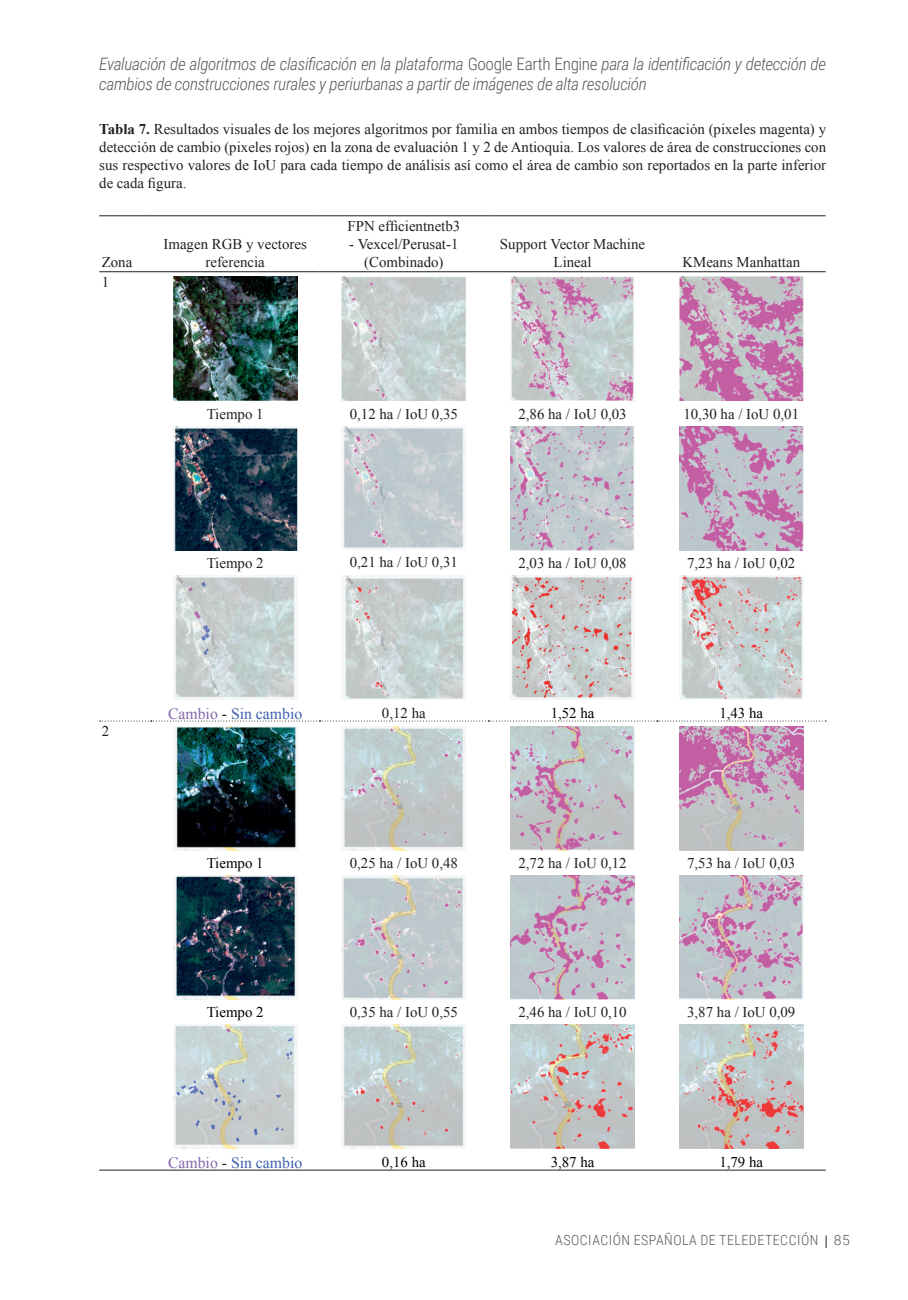
<style>
.page{position:relative;width:908px;height:1300px;background:#fff}
.page>*{position:absolute;margin:0;border:0;box-sizing:border-box;transform-origin:0 0}
.t1{font:italic 300 17.15px/20.7px "Roboto Condensed";letter-spacing:-.02em;color:#57585a}
.TD_10_TEXTO_TABLA{font:15.75px "Times New Roman";color:#3d60ac}
.TD_TIT_TABLA{font:14.88px/17.8px "Times New Roman";color:#231f20;text-align:justify}
.TD_10_TEXTO_TABLA-2{font:14.88px/17.8px "Times New Roman";color:#231f20;text-align:center}
.TD_10_TEXTO_TABLA-3{font:14.88px "Times New Roman";color:#000001}
.t2{font:300 14px "Roboto Condensed";letter-spacing:.035em;color:#57585a}
.t3{font:300 14px "Roboto";color:#57585a}
.s1{font-style:normal}
.s2{font-weight:700}
.s3{color:#8466aa}
.s4{color:#231f20}
</style>
<div class="page">
<svg style="left:826px;top:1235px;width:1px;height:13px"></svg>
<hr style="left:99px;top:215px;width:52px;height:1px;background:#231f20">
<hr style="left:151px;top:215px;width:168px;height:1px;background:#231f20">
<hr style="left:319px;top:215px;width:169px;height:1px;background:#231f20">
<hr style="left:488px;top:215px;width:169px;height:1px;background:#231f20">
<hr style="left:657px;top:215px;width:168px;height:1px;background:#231f20">
<hr style="left:99px;top:271px;width:52px;height:1px;background:#231f20">
<hr style="left:151px;top:271px;width:168px;height:1px;background:#231f20">
<hr style="left:319px;top:271px;width:169px;height:1px;background:#231f20">
<hr style="left:488px;top:271px;width:169px;height:1px;background:#231f20">
<hr style="left:657px;top:271px;width:168px;height:1px;background:#231f20">
<svg style="left:100px;top:720px;width:726px;height:1px"></svg>
<hr style="left:99px;top:1169px;width:52px;height:1px;background:#231f20">
<hr style="left:151px;top:1169px;width:168px;height:1px;background:#231f20">
<hr style="left:319px;top:1169px;width:169px;height:1px;background:#231f20">
<hr style="left:488px;top:1169px;width:169px;height:1px;background:#231f20">
<hr style="left:657px;top:1169px;width:168px;height:1px;background:#231f20">
<img style="left:173px;top:277px;width:124px;height:124px">
<img style="left:342px;top:277px;width:124px;height:124px">
<img style="left:510px;top:277px;width:124px;height:124px">
<img style="left:679px;top:277px;width:124px;height:124px">
<img style="left:173px;top:426px;width:124px;height:124px">
<img style="left:342px;top:426px;width:124px;height:123px">
<img style="left:510px;top:426px;width:124px;height:124px">
<img style="left:679px;top:426px;width:124px;height:124px">
<img style="left:173px;top:575px;width:124px;height:124px">
<img style="left:342px;top:575px;width:124px;height:124px">
<img style="left:510px;top:575px;width:124px;height:124px">
<img style="left:679px;top:575px;width:124px;height:124px">
<img style="left:173px;top:726px;width:124px;height:124px">
<img style="left:342px;top:726px;width:124px;height:124px">
<img style="left:510px;top:726px;width:124px;height:124px">
<img style="left:679px;top:726px;width:124px;height:124px">
<img style="left:173px;top:875px;width:124px;height:124px">
<img style="left:342px;top:875px;width:124px;height:124px">
<img style="left:510px;top:875px;width:124px;height:124px">
<img style="left:679px;top:875px;width:124px;height:124px">
<img style="left:173px;top:1024px;width:124px;height:124px">
<img style="left:342px;top:1024px;width:124px;height:124px">
<img style="left:510px;top:1024px;width:124px;height:124px">
<img style="left:679px;top:1024px;width:124px;height:124px">
<p class="t1" style="left:99px;top:53px;width:728px">Evaluación de algoritmos de clasificación en la plataforma <span class="s1">Google Earth Engine</span> para la identificación y detección de cambios de construcciones rurales y periurbanas a partir de imágenes de alta resolución</p>
<p class="TD_TIT_TABLA" style="left:99px;top:120px;width:728px"><span class="s2">Tabla 7.</span> Resultados visuales de los mejores algoritmos por familia en ambos tiempos de clasificación (pixeles magenta) y detección de cambio (pixeles rojos) en la zona de evaluación 1 y 2 de Antioquia. Los valores de área de construcciones con sus respectivo valores de IoU para cada tiempo de análisis así como el área de cambio son reportados en la parte inferior de cada figura.</p>
<p class="TD_10_TEXTO_TABLA-2" style="left:102px;top:253px;width:32px">Zona</p>
<p class="TD_10_TEXTO_TABLA-2" style="left:102px;top:273px;width:9px">1</p>
<p class="TD_10_TEXTO_TABLA-2" style="left:163px;top:235px;width:145px">Imagen RGB y vectores referencia</p>
<p class="TD_10_TEXTO_TABLA-2" style="left:347px;top:217px;width:114px">FPN efficientnetb3</p>
<p class="TD_10_TEXTO_TABLA-2" style="left:349px;top:235px;width:111px">- Vexcel/Perusat-1 (Combinado)</p>
<p class="TD_10_TEXTO_TABLA-2" style="left:500px;top:235px;width:147px">Support Vector Machine<br>Lineal</p>
<p class="TD_10_TEXTO_TABLA-2" style="left:682px;top:253px;width:119px">KMeans Manhattan</p>
<p class="TD_10_TEXTO_TABLA-2" style="left:207px;top:404px;width:58px">Tiempo 1</p>
<p class="TD_10_TEXTO_TABLA-2" style="left:350px;top:404px;width:110px">0,12 ha / IoU 0,35</p>
<p class="TD_10_TEXTO_TABLA-2" style="left:518px;top:404px;width:110px">2,86 ha / IoU 0,03</p>
<p class="TD_10_TEXTO_TABLA-2" style="left:683px;top:404px;width:117px">10,30 ha / IoU 0,01</p>
<p class="TD_10_TEXTO_TABLA-2" style="left:207px;top:554px;width:58px">Tiempo 2</p>
<p class="TD_10_TEXTO_TABLA-2" style="left:350px;top:553px;width:110px">0,21 ha / IoU 0,31</p>
<p class="TD_10_TEXTO_TABLA-2" style="left:518px;top:554px;width:110px">2,03 ha / IoU 0,08</p>
<p class="TD_10_TEXTO_TABLA-2" style="left:687px;top:554px;width:110px">7,23 ha / IoU 0,02</p>
<p class="TD_10_TEXTO_TABLA-2" style="left:102px;top:722px;width:9px">2</p>
<p class="TD_10_TEXTO_TABLA" style="left:168px;top:703px;width:136px"><span class="s3">Cambio</span> <span class="s4">-</span> Sin cambio</p>
<p class="TD_10_TEXTO_TABLA-2" style="left:382px;top:703px;width:45px">0,12 ha</p>
<p class="TD_10_TEXTO_TABLA-3" style="left:551px;top:702px;width:45px">1,52 ha</p>
<p class="TD_10_TEXTO_TABLA-3" style="left:719px;top:702px;width:45px">1,43 ha</p>
<p class="TD_10_TEXTO_TABLA-3" style="left:207px;top:853px;width:58px">Tiempo 1</p>
<p class="TD_10_TEXTO_TABLA-2" style="left:350px;top:854px;width:110px">0,25 ha / IoU 0,48</p>
<p class="TD_10_TEXTO_TABLA-2" style="left:518px;top:854px;width:110px">2,72 ha / IoU 0,12</p>
<p class="TD_10_TEXTO_TABLA-2" style="left:687px;top:854px;width:110px">7,53 ha / IoU 0,03</p>
<p class="TD_10_TEXTO_TABLA-3" style="left:207px;top:1002px;width:58px">Tiempo 2</p>
<p class="TD_10_TEXTO_TABLA-2" style="left:350px;top:1003px;width:110px">0,35 ha / IoU 0,55</p>
<p class="TD_10_TEXTO_TABLA-2" style="left:518px;top:1003px;width:110px">2,46 ha / IoU 0,10</p>
<p class="TD_10_TEXTO_TABLA-2" style="left:687px;top:1003px;width:110px">3,87 ha / IoU 0,09</p>
<p class="TD_10_TEXTO_TABLA" style="left:168px;top:1152px;width:136px"><span class="s3">Cambio</span> <span class="s4">-</span> Sin cambio</p>
<p class="TD_10_TEXTO_TABLA-3" style="left:382px;top:1151px;width:45px">0,16 ha</p>
<p class="TD_10_TEXTO_TABLA-3" style="left:551px;top:1151px;width:45px">3,87 ha</p>
<p class="TD_10_TEXTO_TABLA-3" style="left:719px;top:1151px;width:45px">1,79 ha</p>
<p class="t2" style="left:555px;top:1230px;width:265px">ASOCIACIÓN ESPAÑOLA DE TELEDETECCIÓN</p>
<p class="t3" style="left:834px;top:1230px;width:18px">85</p>
</div>
